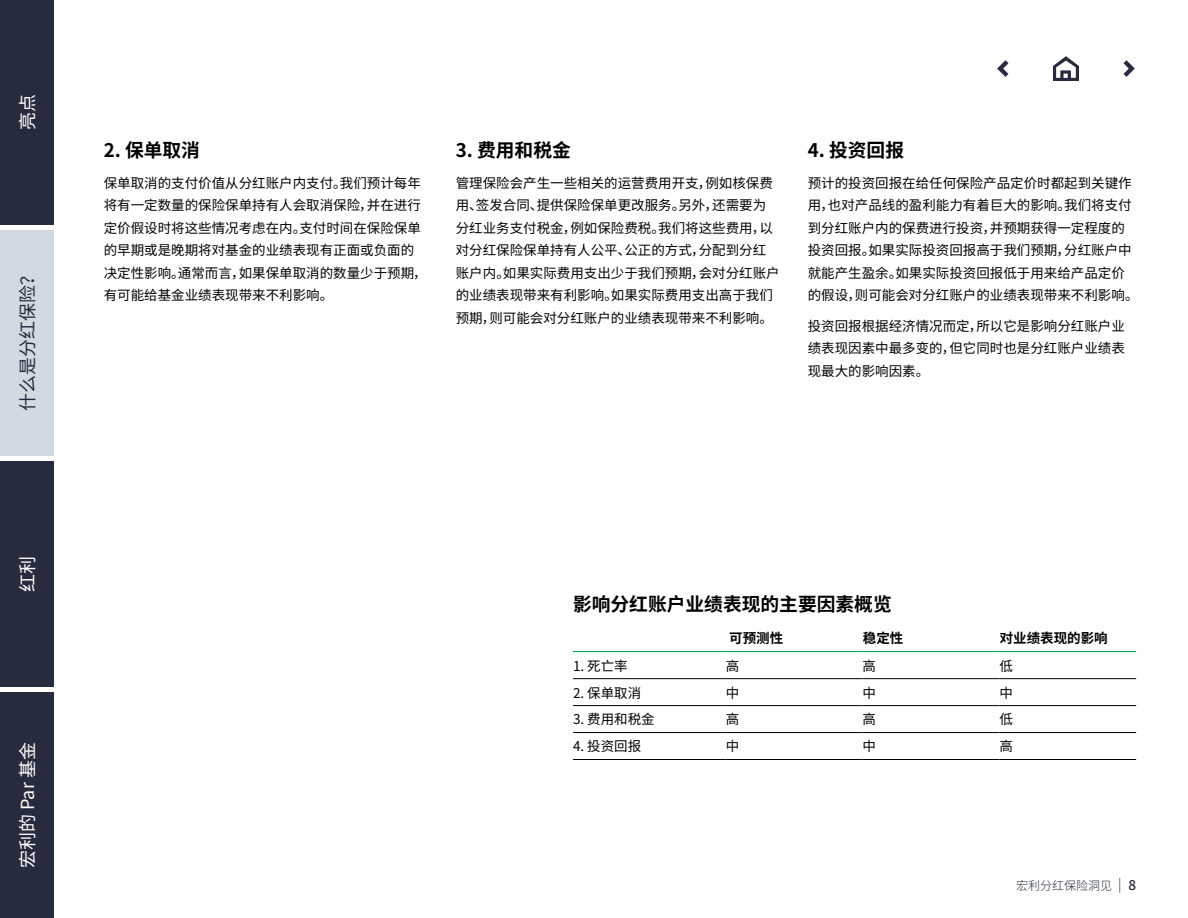
<style>
.page{position:relative;width:1188px;height:918px;background:#fff}
.page>*{position:absolute;margin:0;border:0;box-sizing:border-box;transform-origin:0 0}
.Headline_8__subhead{font:700 18.75px "Noto Sans CJ Ksc";color:#000}
.t1{font:18px "Noto Sans CJ Ksc";color:#fff}
.t2{font:18px "Noto Sans CJ Ksc";color:#282b3e}
.Body_-_9_13_5{font:13.5px/22.5px "Noto Sans CJ Ksc";color:#000}
.Body_-_9_13_5-2{font:700 13.5px "Noto Sans CJ Ksc";color:#000}
.t3{font:300 12px "Noto Sans CJ Ksc";color:#282b3e}
.s1{font-size:13.5px}
.s2{font-weight:500;font-size:13.5px}
</style>
<div class="page">
<div style="left:0;top:0;width:54px;height:225px;background:#282b3e"></div>
<div style="left:0;top:461px;width:54px;height:226px;background:#282b3e"></div>
<div style="left:0;top:692px;width:54px;height:226px;background:#282b3e"></div>
<hr style="left:573px;top:678px;width:153px;height:1px;background:#000">
<hr style="left:726px;top:678px;width:137px;height:1px;background:#000">
<hr style="left:863px;top:678px;width:136px;height:1px;background:#000">
<hr style="left:999px;top:678px;width:137px;height:1px;background:#000">
<hr style="left:573px;top:705px;width:153px;height:1px;background:#000">
<hr style="left:726px;top:705px;width:137px;height:1px;background:#000">
<hr style="left:863px;top:705px;width:136px;height:1px;background:#000">
<hr style="left:999px;top:705px;width:137px;height:1px;background:#000">
<hr style="left:573px;top:732px;width:153px;height:1px;background:#000">
<hr style="left:726px;top:732px;width:137px;height:1px;background:#000">
<hr style="left:863px;top:732px;width:136px;height:1px;background:#000">
<hr style="left:999px;top:732px;width:137px;height:1px;background:#000">
<hr style="left:573px;top:759px;width:153px;height:1px;background:#000">
<hr style="left:726px;top:759px;width:137px;height:1px;background:#000">
<hr style="left:863px;top:759px;width:136px;height:1px;background:#000">
<hr style="left:999px;top:759px;width:137px;height:1px;background:#000">
<hr style="left:573px;top:651px;width:153px;height:1px;background:#00ac5b">
<hr style="left:726px;top:651px;width:137px;height:1px;background:#00ac5b">
<hr style="left:863px;top:651px;width:136px;height:1px;background:#00ac5b">
<hr style="left:999px;top:651px;width:137px;height:1px;background:#00ac5b">
<div style="left:0;top:231px;width:54px;height:225px;background:#d2d9e1"></div>
<svg style="left:1123px;top:60px;width:12px;height:17px"></svg>
<svg style="left:997px;top:60px;width:11px;height:17px"></svg>
<svg style="left:1053px;top:56px;width:26px;height:25px"></svg>
<h2 class="t1" style="left:17px;top:130px;width:37px;rotate:-90deg">亮点</h2>
<h2 class="t2" style="left:17px;top:411px;width:145px;rotate:-90deg">什么是分红保险？</h2>
<h2 class="t1" style="left:17px;top:592px;width:37px;rotate:-90deg">红利</h2>
<h2 class="t1" style="left:17px;top:868px;width:127px;rotate:-90deg">宏利的 Par 基金</h2>
<h4 class="Headline_8__subhead" style="left:104px;top:140px;width:98px">2. 保单取消</h4>
<p class="Body_-_9_13_5" style="left:104px;top:172px;width:325px">保单取消的支付价值从分红账户内支付。我们预计每年将有一定数量的保险保单持有人会取消保险，并在进行定价假设时将这些情况考虑在内。支付时间在保险保单的早期或是晚期将对基金的业绩表现有正面或负面的决定性影响。通常而言，如果保单取消的数量少于预期，有可能给基金业绩表现带来不利影响。</p>
<h4 class="Headline_8__subhead" style="left:456px;top:140px;width:117px">3. 费用和税金</h4>
<p class="Body_-_9_13_5" style="left:456px;top:172px;width:325px">管理保险会产生一些相关的运营费用开支，例如核保费用、签发合同、提供保险保单更改服务。另外，还需要为分红业务支付税金，例如保险费税。我们将这些费用，以对分红保险保单持有人公平、公正的方式，分配到分红账户内。如果实际费用支出少于我们预期，会对分红账户的业绩表现带来有利影响。如果实际费用支出高于我们预期，则可能会对分红账户的业绩表现带来不利影响。</p>
<h4 class="Headline_8__subhead" style="left:808px;top:140px;width:98px">4. 投资回报</h4>
<p class="Body_-_9_13_5" style="left:808px;top:172px;width:332px">预计的投资回报在给任何保险产品定价时都起到关键作用，也对产品线的盈利能力有着巨大的影响。我们将支付到分红账户内的保费进行投资，并预期获得一定程度的投资回报。如果实际投资回报高于我们预期，分红账户中就能产生盈余。如果实际投资回报低于用来给产品定价的假设，则可能会对分红账户的业绩表现带来不利影响。</p>
<p class="Body_-_9_13_5" style="left:808px;top:315px;width:319px;text-align:justify">投资回报根据经济情况而定，所以它是影响分红账户业绩表现因素中最多变的，但它同时也是分红账户业绩表现最大的影响因素。</p>
<h4 class="Headline_8__subhead" style="left:573px;top:593px;width:320px">影响分红账户业绩表现的主要因素概览</h4>
<p class="Body_-_9_13_5-2" style="left:729px;top:631px;width:55px">可预测性</p>
<p class="Body_-_9_13_5-2" style="left:863px;top:631px;width:42px">稳定性</p>
<p class="Body_-_9_13_5-2" style="left:1000px;top:631px;width:109px">对业绩表现的影响</p>
<p class="Body_-_9_13_5" style="left:573px;top:655px;width:56px">1. 死亡率</p>
<p class="Body_-_9_13_5" style="left:726px;top:655px;width:15px">高</p>
<p class="Body_-_9_13_5" style="left:863px;top:655px;width:15px">高</p>
<p class="Body_-_9_13_5" style="left:999px;top:655px;width:15px">低</p>
<p class="Body_-_9_13_5" style="left:573px;top:682px;width:70px">2. 保单取消</p>
<p class="Body_-_9_13_5" style="left:726px;top:682px;width:15px">中</p>
<p class="Body_-_9_13_5" style="left:863px;top:682px;width:15px">中</p>
<p class="Body_-_9_13_5" style="left:999px;top:682px;width:15px">中</p>
<p class="Body_-_9_13_5" style="left:573px;top:709px;width:83px">3. 费用和税金</p>
<p class="Body_-_9_13_5" style="left:726px;top:709px;width:15px">高</p>
<p class="Body_-_9_13_5" style="left:863px;top:709px;width:15px">高</p>
<p class="Body_-_9_13_5" style="left:999px;top:709px;width:15px">低</p>
<p class="Body_-_9_13_5" style="left:573px;top:735px;width:70px">4. 投资回报</p>
<p class="Body_-_9_13_5" style="left:726px;top:735px;width:15px">中</p>
<p class="Body_-_9_13_5" style="left:863px;top:735px;width:15px">中</p>
<p class="Body_-_9_13_5" style="left:999px;top:735px;width:15px">高</p>
<p class="t3" style="left:1016px;top:879px;width:121px">宏利分红保险洞见 <span class="s1">|</span> <span class="s2">8</span></p>
</div>
